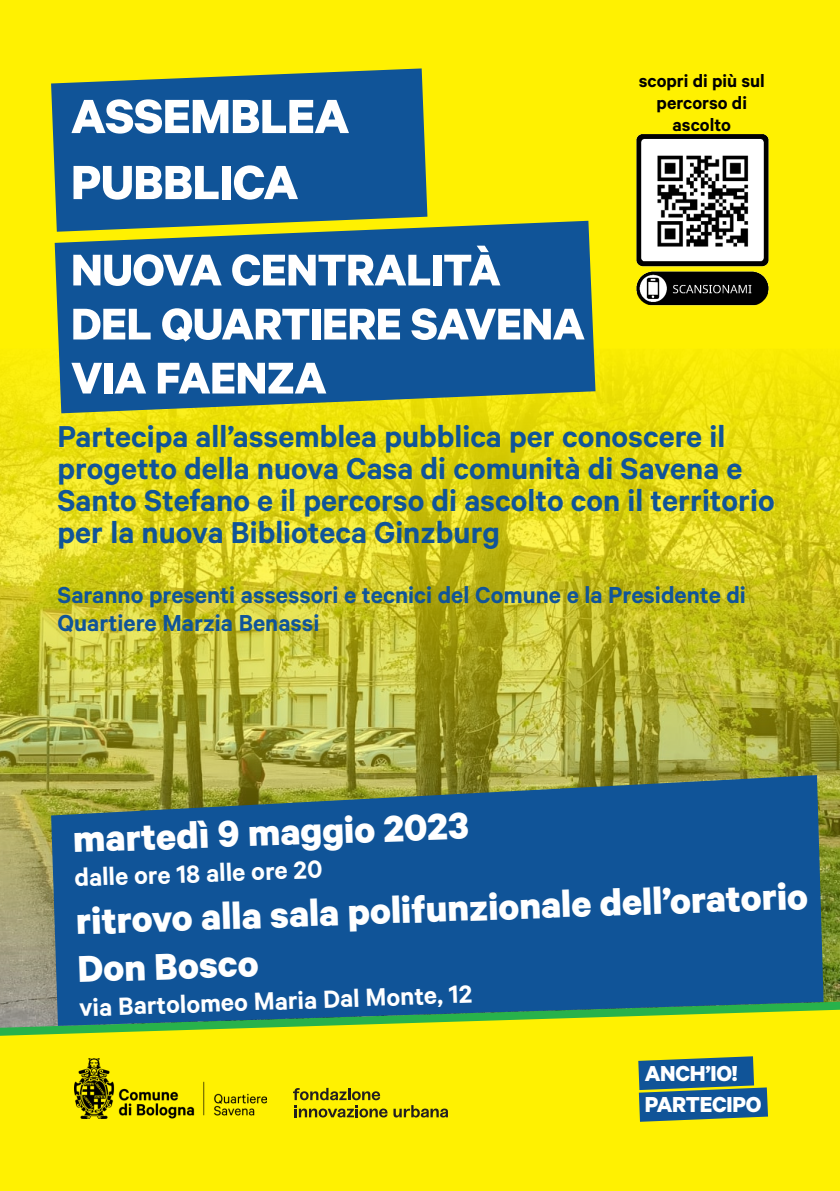
<style>
.page{position:relative;width:840px;height:1191px;background:#fff}
.page>*{position:absolute;margin:0;border:0;box-sizing:border-box;transform-origin:0 0}
.t1{font:700 54px "Calibre";letter-spacing:-.01em;color:#fff}
.t2{font:700 50px "Calibre";letter-spacing:-.01em;color:#fff}
.t3{font:700 42px/48px "Calibre";color:#fff}
.t4{font:600 34px/32px "Calibre";color:#105498}
.t5{font:600 28px "Calibre";color:#fff}
.t6{font:600 26px/28px "Calibre";color:#105498}
.t7{font:700 24.4px "Calibre";letter-spacing:-.01em;color:#fff}
.t8{font:600 20px "Calibre";color:#000}
</style>
<div class="page">
<div style="left:0;top:0;width:839px;height:1191px;background:#fff101"></div>
<svg style="left:393px;top:1105px;width:54px;height:12px"></svg>
<svg style="left:293px;top:1087px;width:94px;height:30px"></svg>
<img style="left:74px;top:1058px;width:192px;height:61px">
<img style="left:0;top:360px;width:839px;height:637px">
<svg style="left:0;top:997px;width:839px;height:39px"></svg>
<svg style="left:51px;top:775px;width:772px;height:250px;background:#215f8b"></svg>
<svg style="left:55px;top:221px;width:540px;height:192px;background:#25628a"></svg>
<svg style="left:51px;top:68px;width:376px;height:164px;background:#286488"></svg>
<img style="left:636px;top:134px;width:133px;height:172px">
<img style="left:642px;top:141px;width:117px;height:119px">
<svg style="left:638px;top:1056px;width:129px;height:65px;background:#356c80"></svg>
<p class="t1" style="left:71px;top:83px;width:280px">ASSEMBLEA</p>
<p class="t1" style="left:71px;top:149px;width:229px">PUBBLICA</p>
<p class="t8" style="left:638px;top:69px;width:128px">scopri di più sul</p>
<p class="t8" style="left:656px;top:91px;width:92px">percorso di</p>
<p class="t8" style="left:672px;top:113px;width:60px">ascolto</p>
<p class="t2" style="left:71px;top:239px;width:431px">NUOVA CENTRALITÀ</p>
<p class="t2" style="left:71px;top:293px;width:515px">DEL QUARTIERE SAVENA</p>
<p class="t2" style="left:71px;top:347px;width:257px">VIA FAENZA</p>
<p class="t4" style="left:57px;top:419px;width:718px">Partecipa all’assemblea pubblica per conoscere il progetto della nuova Casa di comunità di Savena e Santo Stefano e il percorso di ascolto con il territorio per la nuova Biblioteca Ginzburg</p>
<p class="t6" style="left:57px;top:580px;width:689px">Saranno presenti assessori e tecnici del Comune e la Presidente di<br>Quartiere Marzia Benassi</p>
<p class="t3" style="left:72px;top:814px;width:397px;rotate:-2deg">martedì 9 maggio 2023</p>
<p class="t5" style="left:74px;top:861px;width:249px;rotate:-2deg">dalle ore 18 alle ore 20</p>
<p class="t3" style="left:75px;top:896px;width:733px;rotate:-2deg">ritrovo alla sala polifunzionale dell’oratorio<br>Don Bosco</p>
<p class="t5" style="left:78px;top:991px;width:394px;rotate:-2deg">via Bartolomeo Maria Dal Monte, 12</p>
<p class="t7" style="left:644px;top:1058px;width:94px">ANCH’IO!</p>
<p class="t7" style="left:644px;top:1089px;width:118px">PARTECIPO</p>
</div>
